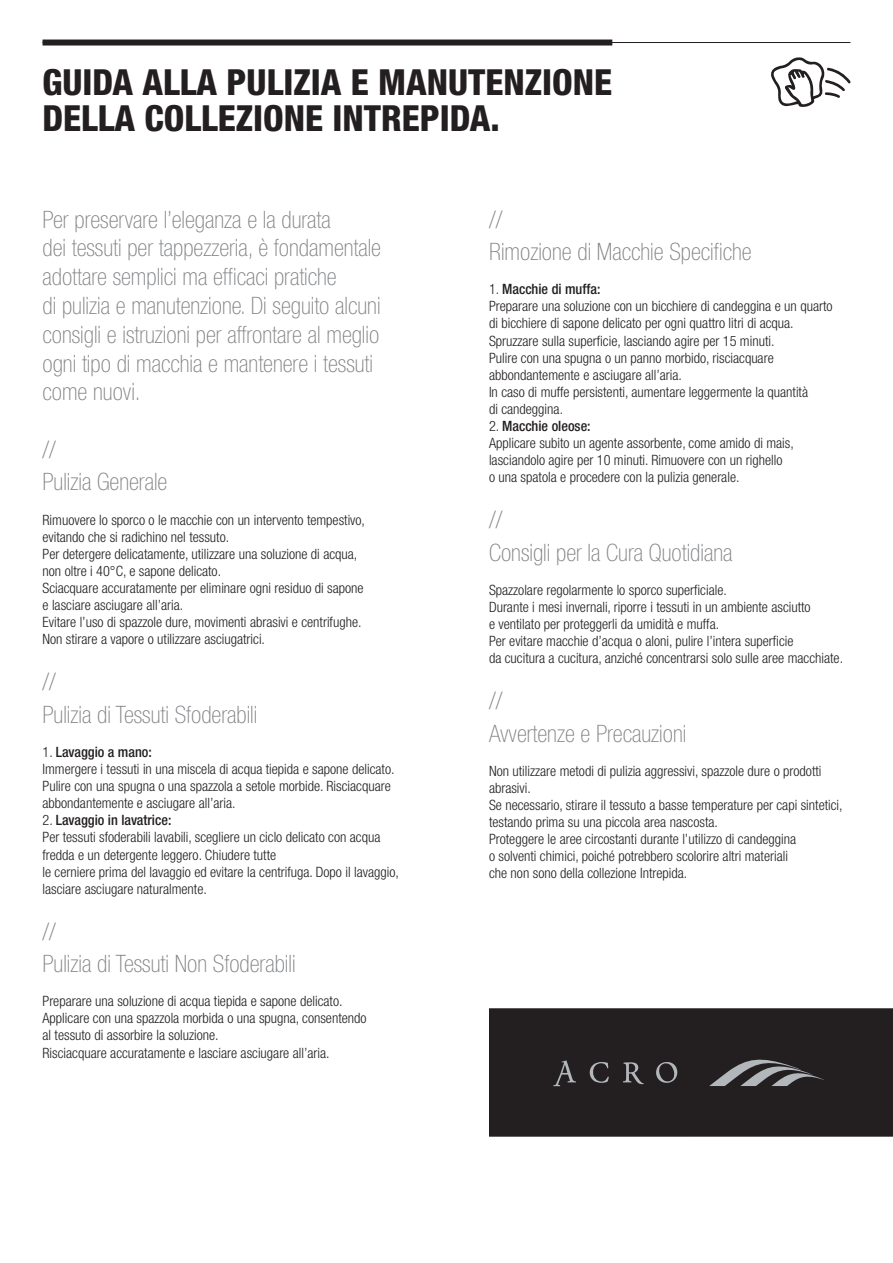
<style>
.page{position:relative;width:893px;height:1263px;background:#fff}
.page>*{position:absolute;margin:0;border:0;box-sizing:border-box;transform-origin:0 0}
.t1{font:800 condensed 36px/36px "Helvetica Neue LT Std";color:#231f20}
.t2{font:100 condensed 24px/28.8px "Helvetica Neue LT Std";color:#808285}
.t3{font:300 condensed 14.25px/17.1px "Helvetica Neue LT Std";color:#231f20}
.s1{font-weight:500}
</style>
<div class="page">
<div style="left:489px;top:1009px;width:404px;height:128px;background:#231f20"></div>
<svg style="left:553px;top:1059px;width:271px;height:27px"></svg>
<svg style="left:771px;top:57px;width:80px;height:50px"></svg>
<hr style="left:43px;top:42px;width:807px;height:1px;background:#231f20">
<div style="left:43px;top:40px;width:569px;height:6px;background:#231f20"></div>
<h1 class="t1" style="left:43px;top:64px;width:571px">GUIDA ALLA PULIZIA E MANUTENZIONE<br>DELLA COLLEZIONE INTREPIDA.</h1>
<p class="t2" style="left:43px;top:205px;width:340px">Per preservare l’eleganza e la durata<br>dei tessuti per tappezzeria, è fondamentale adottare semplici ma efficaci pratiche<br>di pulizia e manutenzione. Di seguito alcuni consigli e istruzioni per affrontare al meglio ogni tipo di macchia e mantenere i tessuti come nuovi.</p>
<h2 class="t2" style="left:43px;top:433px;width:126px;line-height:32.4px">//<br>Pulizia Generale</h2>
<p class="t3" style="left:43px;top:511px;width:324px">Rimuovere lo sporco o le macchie con un intervento tempestivo, evitando che si radichino nel tessuto.<br>Per detergere delicatamente, utilizzare una soluzione di acqua, non oltre i 40°C, e sapone delicato.<br>Sciacquare accuratamente per eliminare ogni residuo di sapone e lasciare asciugare all’aria.<br>Evitare l’uso di spazzole dure, movimenti abrasivi e centrifughe.<br>Non stirare a vapore o utilizzare asciugatrici.</p>
<h2 class="t2" style="left:43px;top:665px;width:216px;line-height:32.4px">//<br>Pulizia di Tessuti Sfoderabili</h2>
<p class="t3" style="left:43px;top:743px;width:353px">1. <span class="s1">Lavaggio a mano:<br></span>Immergere i tessuti in una miscela di acqua tiepida e sapone delicato.<br>Pulire con una spugna o una spazzola a setole morbide. Risciacquare abbondantemente e asciugare all’aria.</p>
<p class="t3" style="left:43px;top:812px;width:358px">2. <span class="s1">Lavaggio in lavatrice:<br></span>Per tessuti sfoderabili lavabili, scegliere un ciclo delicato con acqua fredda e un detergente leggero. Chiudere tutte<br>le cerniere prima del lavaggio ed evitare la centrifuga. Dopo il lavaggio, lasciare asciugare naturalmente.</p>
<h2 class="t2" style="left:43px;top:915px;width:255px;line-height:32.4px">//<br>Pulizia di Tessuti Non Sfoderabili</h2>
<p class="t3" style="left:43px;top:992px;width:326px">Preparare una soluzione di acqua tiepida e sapone delicato.<br>Applicare con una spazzola morbida o una spugna, consentendo al tessuto di assorbire la soluzione.<br>Risciacquare accuratamente e lasciare asciugare all’aria.</p>
<h2 class="t2" style="left:489px;top:203px;width:264px;line-height:32.4px">//<br>Rimozione di Macchie Specifiche</h2>
<p class="t3" style="left:489px;top:281px;width:345px">1. <span class="s1">Macchie di muffa:<br></span>Preparare una soluzione con un bicchiere di candeggina e un quarto di bicchiere di sapone delicato per ogni quattro litri di acqua.<br>Spruzzare sulla superficie, lasciando agire per 15 minuti.<br>Pulire con una spugna o un panno morbido, risciacquare abbondantemente e asciugare all’aria.<br>In caso di muffe persistenti, aumentare leggermente la quantità<br>di candeggina.</p>
<p class="t3" style="left:489px;top:417px;width:306px">2. <span class="s1">Macchie oleose:<br></span>Applicare subito un agente assorbente, come amido di mais, lasciandolo agire per 10 minuti. Rimuovere con un righello<br>o una spatola e procedere con la pulizia generale.</p>
<h2 class="t2" style="left:489px;top:503px;width:245px;line-height:32.4px">//<br>Consigli per la Cura Quotidiana</h2>
<p class="t3" style="left:489px;top:581px;width:356px">Spazzolare regolarmente lo sporco superficiale.<br>Durante i mesi invernali, riporre i tessuti in un ambiente asciutto<br>e ventilato per proteggerli da umidità e muffa.<br>Per evitare macchie d’acqua o aloni, pulire l’intera superficie<br>da cucitura a cucitura, anziché concentrarsi solo sulle aree macchiate.</p>
<h2 class="t2" style="left:489px;top:684px;width:199px;line-height:32.4px">//<br>Avvertenze e Precauzioni</h2>
<p class="t3" style="left:489px;top:762px;width:355px">Non utilizzare metodi di pulizia aggressivi, spazzole dure o prodotti abrasivi.<br>Se necessario, stirare il tessuto a basse temperature per capi sintetici, testando prima su una piccola area nascosta.<br>Proteggere le aree circostanti durante l’utilizzo di candeggina<br>o solventi chimici, poiché potrebbero scolorire altri materiali<br>che non sono della collezione Intrepida.</p>
</div>
